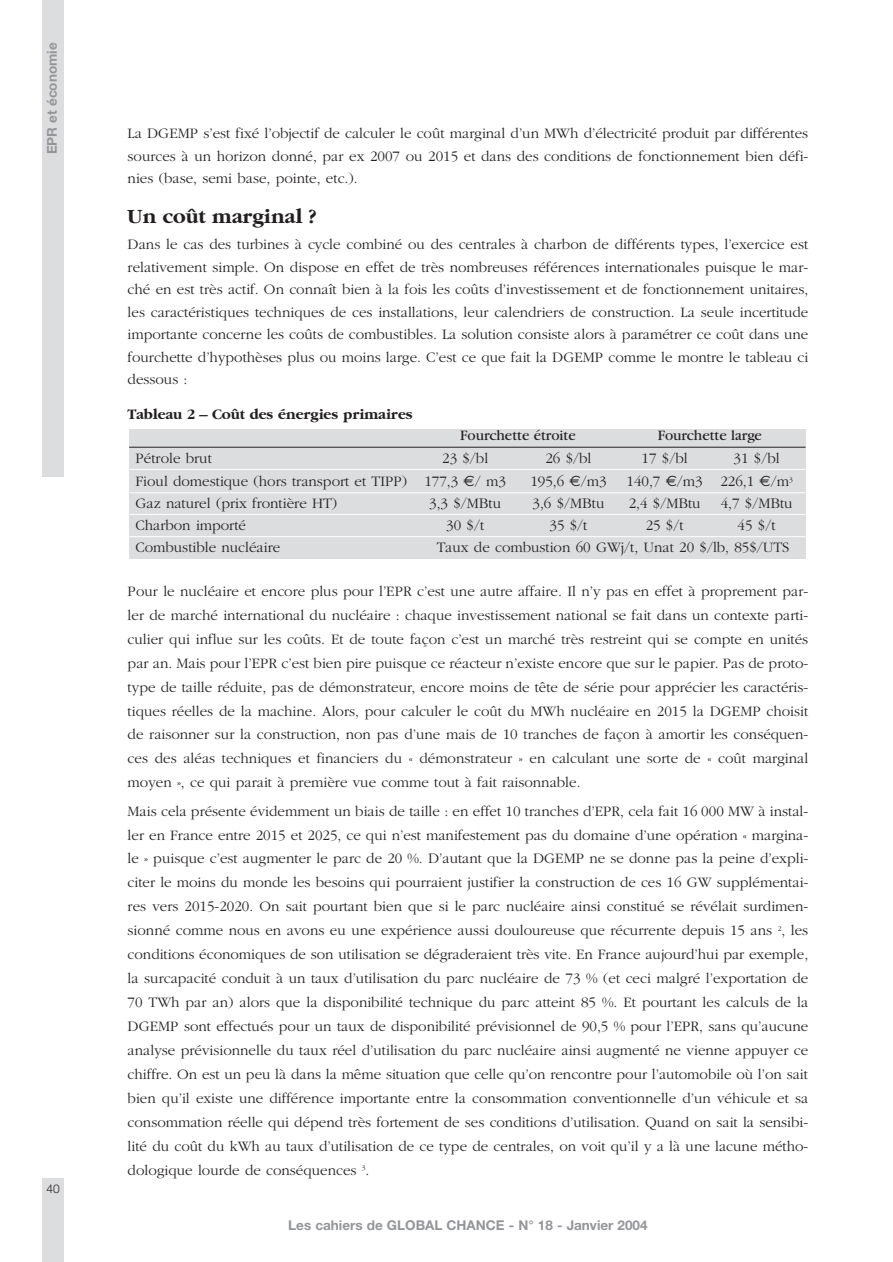
<style>
.page{position:relative;width:893px;height:1262px;background:#fff}
.page>*{position:absolute;margin:0;border:0;box-sizing:border-box;transform-origin:0 0}
.t1{font:700 21px "Garamond";color:#231f20}
.t2{font:300 15px/24px "Garamond";color:#231f20;text-align:justify}
.t3{font:700 15px "Garamond";color:#231f20}
.t4{font:15px "Garamond";color:#231f20}
.t5{font:700 13.5px "Helvetica Neue";color:#939598}
.t6{font:300 12px "Helvetica Neue";color:#231f20}
.s1{font-family:"Euro Sans";font-weight:400}
</style>
<div class="page">
<div style="left:43px;top:0;width:21px;height:476px;background:#dcdddf"></div>
<div style="left:43px;top:1178px;width:21px;height:84px;background:#dcdddf"></div>
<div style="left:129px;top:430px;width:676px;height:129px;background:#dcdddf"></div>
<hr style="left:129px;top:447px;width:676px;height:1px;background:#231f20">
<hr style="left:129px;top:469px;width:676px;height:1px;background:#fff">
<hr style="left:129px;top:492px;width:676px;height:1px;background:#fff">
<hr style="left:129px;top:514px;width:676px;height:1px;background:#fff">
<hr style="left:129px;top:536px;width:676px;height:1px;background:#fff">
<p class="t5" style="left:47px;top:154px;width:113px;rotate:-90deg">EPR et économie</p>
<p class="t6" style="left:46px;top:1184px;width:15px">40</p>
<p class="t2" style="left:128px;top:123px;width:682px;line-height:22.5px">La DGEMP s’est fixé l’objectif de calculer le coût marginal d’un MWh d’électricité produit par différentes sources à un horizon donné, par ex 2007 ou 2015 et dans des conditions de fonctionnement bien défi&shy;nies (base, semi base, pointe, etc.).</p>
<h1 class="t1" style="left:128px;top:208px;width:191px">Un coût marginal ?</h1>
<p class="t2" style="left:128px;top:234px;width:682px;line-height:22.5px">Dans le cas des turbines à cycle combiné ou des centrales à charbon de différents types, l’exercice est relativement simple. On dispose en effet de très nombreuses références internationales puisque le mar&shy;ché en est très actif. On connaît bien à la fois les coûts d’investissement et de fonctionnement unitaires, les caractéristiques techniques de ces installations, leur calendriers de construction. La seule incertitude importante concerne les coûts de combustibles. La solution consiste alors à paramétrer ce coût dans une fourchette d’hypothèses plus ou moins large. C’est ce que fait la DGEMP comme le montre le tableau ci dessous :</p>
<p class="t3" style="left:128px;top:408px;width:286px">Tableau 2 – Coût des énergies primaires</p>
<p class="t4" style="left:460px;top:430px;width:117px">Fourchette étroite</p>
<p class="t4" style="left:657px;top:430px;width:106px">Fourchette large</p>
<p class="t2" style="left:135px;top:447px;width:78px">Pétrole brut</p>
<p class="t2" style="left:442px;top:447px;width:48px">23 $/bl</p>
<p class="t2" style="left:545px;top:447px;width:48px">26 $/bl</p>
<p class="t2" style="left:641px;top:447px;width:48px">17 $/bl</p>
<p class="t2" style="left:733px;top:447px;width:48px">31 $/bl</p>
<p class="t2" style="left:135px;top:471px;width:372px">Fioul domestique (hors transport et TIPP) 177,3 <span class="s1">€</span>/ m3</p>
<p class="t2" style="left:530px;top:471px;width:78px">195,6 <span class="s1">€</span>/m3</p>
<p class="t2" style="left:626px;top:471px;width:168px">140,7 <span class="s1">€</span>/m3 226,1 <span class="s1">€</span>/m<sup>3</sup></p>
<p class="t2" style="left:135px;top:492px;width:203px">Gaz naturel (prix frontière HT)</p>
<p class="t2" style="left:429px;top:492px;width:73px">3,3 $/MBtu</p>
<p class="t2" style="left:532px;top:492px;width:73px">3,6 $/MBtu</p>
<p class="t2" style="left:628px;top:492px;width:73px">2,4 $/MBtu</p>
<p class="t2" style="left:720px;top:492px;width:73px">4,7 $/MBtu</p>
<p class="t2" style="left:135px;top:514px;width:112px">Charbon importé</p>
<p class="t2" style="left:446px;top:514px;width:39px">30 $/t</p>
<p class="t2" style="left:549px;top:514px;width:39px">35 $/t</p>
<p class="t2" style="left:645px;top:514px;width:39px">25 $/t</p>
<p class="t2" style="left:737px;top:514px;width:39px">45 $/t</p>
<p class="t2" style="left:135px;top:536px;width:146px">Combustible nucléaire</p>
<p class="t2" style="left:437px;top:536px;width:354px">Taux de combustion 60 GWj/t, Unat 20 $/lb, 85$/UTS</p>
<p class="t2" style="left:128px;top:580px;width:682px">Pour le nucléaire et encore plus pour l’EPR c’est une autre affaire. Il n’y pas en effet à proprement par&shy;ler de marché international du nucléaire : chaque investissement national se fait dans un contexte parti&shy;culier qui influe sur les coûts. Et de toute façon c’est un marché très restreint qui se compte en unités par an. Mais pour l’EPR c’est bien pire puisque ce réacteur n’existe encore que sur le papier. Pas de proto&shy;type de taille réduite, pas de démonstrateur, encore moins de tête de série pour apprécier les caractéris&shy;tiques réelles de la machine. Alors, pour calculer le coût du MWh nucléaire en 2015 la DGEMP choisit de raisonner sur la construction, non pas d’une mais de 10 tranches de façon à amortir les conséquen&shy;ces des aléas techniques et financiers du « démonstrateur » en calculant une sorte de « coût marginal moyen », ce qui parait à première vue comme tout à fait raisonnable.</p>
<p class="t2" style="left:128px;top:800px;width:682px">Mais cela présente évidemment un biais de taille : en effet 10 tranches d’EPR, cela fait 16 000 MW à instal&shy;ler en France entre 2015 et 2025, ce qui n’est manifestement pas du domaine d’une opération « margina&shy;le » puisque c’est augmenter le parc de 20 %. D’autant que la DGEMP ne se donne pas la peine d’expli&shy;citer le moins du monde les besoins qui pourraient justifier la construction de ces 16 GW supplémentai&shy;res vers 2015-2020. On sait pourtant bien que si le parc nucléaire ainsi constitué se révélait surdimen&shy;sionné comme nous en avons eu une expérience aussi douloureuse que récurrente depuis 15 ans <sup>2</sup>, les conditions économiques de son utilisation se dégraderaient très vite. En France aujourd’hui par exemple, la surcapacité conduit à un taux d’utilisation du parc nucléaire de 73 % (et ceci malgré l’exportation de 70 TWh par an) alors que la disponibilité technique du parc atteint 85 %. Et pourtant les calculs de la DGEMP sont effectués pour un taux de disponibilité prévisionnel de 90,5 % pour l’EPR, sans qu’aucune analyse prévisionnelle du taux réel d’utilisation du parc nucléaire ainsi augmenté ne vienne appuyer ce chiffre. On est un peu là dans la même situation que celle qu’on rencontre pour l’automobile où l’on sait bien qu’il existe une différence importante entre la consommation conventionnelle d’un véhicule et sa consommation réelle qui dépend très fortement de ses conditions d’utilisation. Quand on sait la sensibi&shy;lité du coût du kWh au taux d’utilisation de ce type de centrales, on voit qu’il y a là une lacune métho&shy;dologique lourde de conséquences <sup>3</sup>.</p>
<p class="t5" style="left:288px;top:1220px;width:361px">Les cahiers de GLOBAL CHANCE - N° 18 - Janvier 2004</p>
</div>
